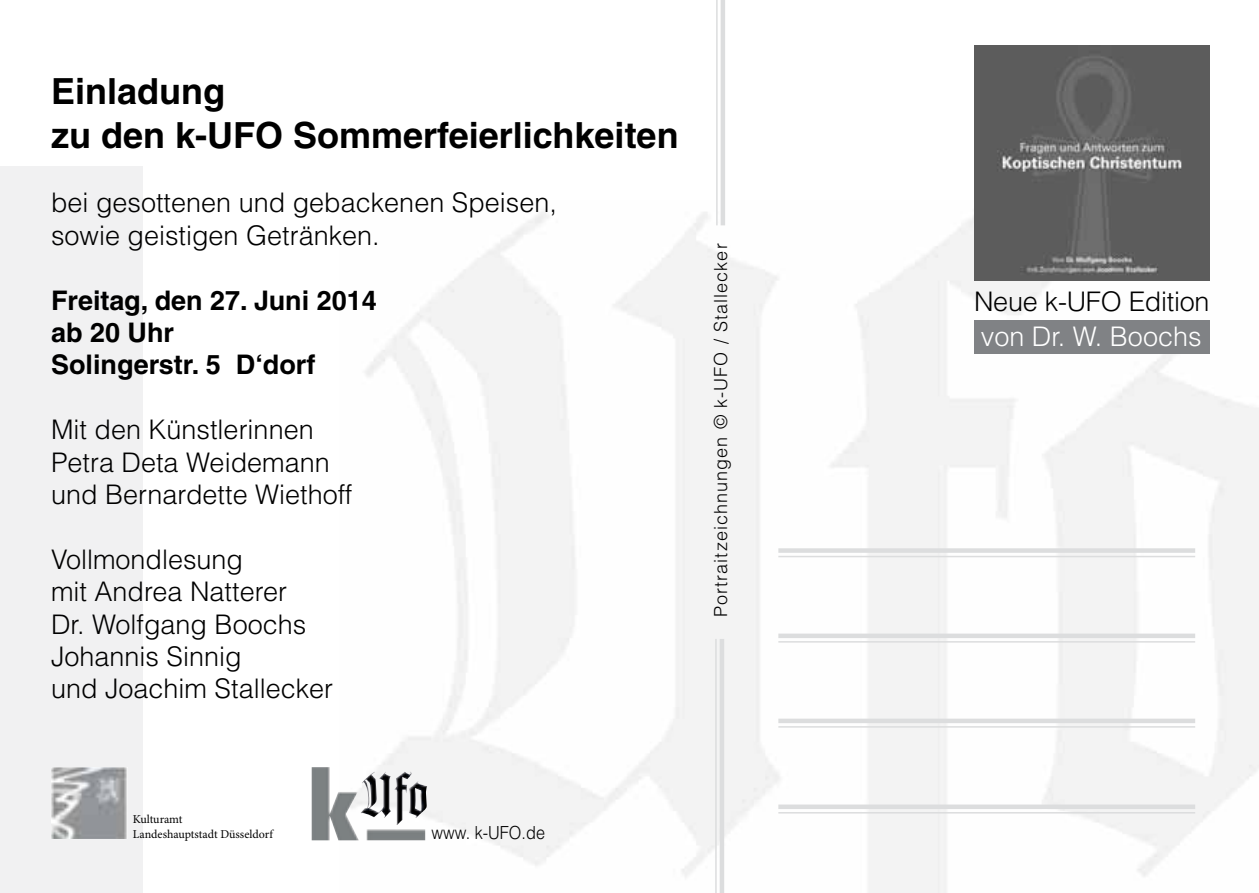
<style>
.page{position:relative;width:1259px;height:893px;background:#fff}
.page>*{position:absolute;margin:0;border:0;box-sizing:border-box;transform-origin:0 0}
.t1{font:700 36px/43.2px "Helvetica";color:#000}
.t2{font:300 27px/32.4px "Helvetica";color:#000}
.t3{font:700 27px/32.4px "Helvetica";color:#000}
.t4{font:300 27px "Helvetica";color:#fff}
.t5{font:300 18px "Helvetica";letter-spacing:.06em;color:#000}
.t6{font:300 18px "Helvetica";letter-spacing:.06em;color:#000;scale:.9 1}
.t7{font:12px/14.4px "Minion Pro";letter-spacing:-.005em;color:#000}
</style>
<div class="page">
<div style="left:0;top:166px;width:142px;height:727px;background:#f1f1f2"></div>
<img style="left:340px;top:201px;width:919px;height:692px">
<div style="left:720px;top:0;width:5px;height:225px;background:#dcddde"></div>
<hr style="left:716px;top:0;width:1px;height:225px;background:#dcddde">
<div style="left:719px;top:639px;width:5px;height:254px;background:#dcddde"></div>
<hr style="left:715px;top:639px;width:1px;height:254px;background:#dcddde">
<div style="left:778px;top:548px;width:417px;height:5px;background:#dcddde"></div>
<hr style="left:778px;top:556px;width:417px;height:1px;background:#dcddde">
<hr style="left:778px;top:634px;width:417px;height:4px;background:#dcddde">
<hr style="left:778px;top:641px;width:417px;height:2px;background:#dcddde">
<hr style="left:778px;top:719px;width:417px;height:4px;background:#dcddde">
<hr style="left:778px;top:726px;width:417px;height:2px;background:#dcddde">
<div style="left:778px;top:804px;width:417px;height:5px;background:#dcddde"></div>
<hr style="left:778px;top:812px;width:417px;height:1px;background:#dcddde">
<img style="left:51px;top:767px;width:76px;height:71px">
<img style="left:974px;top:45px;width:235px;height:236px">
<img style="left:312px;top:767px;width:115px;height:73px">
<div style="left:974px;top:320px;width:235px;height:33px;background:#808285"></div>
<h1 class="t1" style="left:51px;top:70px;width:629px">Einladung<br>zu den k-UFO Sommerfeierlichkeiten</h1>
<p class="t2" style="left:51px;top:186px;width:507px">bei gesottenen und gebackenen Speisen, sowie geistigen Getränken.</p>
<p class="t3" style="left:51px;top:283px;width:327px">Freitag, den 27. Juni 2014 ab 20 Uhr<br>Solingerstr. 5 D‘dorf</p>
<p class="t2" style="left:51px;top:413px;width:303px">Mit den Künstlerinnen<br>Petra Deta Weidemann und Bernardette Wiethoff</p>
<p class="t2" style="left:51px;top:542px;width:284px">Vollmondlesung<br>mit Andrea Natterer<br>Dr. Wolfgang Boochs<br>Johannis Sinnig<br>und Joachim Stallecker</p>
<p class="t5" style="left:709px;top:617px;width:375px;rotate:-90deg">Portraitzeichnungen © k-UFO / Stallecker</p>
<p class="t7" style="left:133px;top:812px;width:142px">Kulturamt<br>Landeshauptstadt Düsseldorf</p>
<p class="t6" style="left:431px;top:821px;width:128px">www. k-UFO.de</p>
<p class="t2" style="left:974px;top:284px;width:237px">Neue k-UFO Edition</p>
<p class="t4" style="left:981px;top:319px;width:222px">von Dr. W. Boochs</p>
</div>
